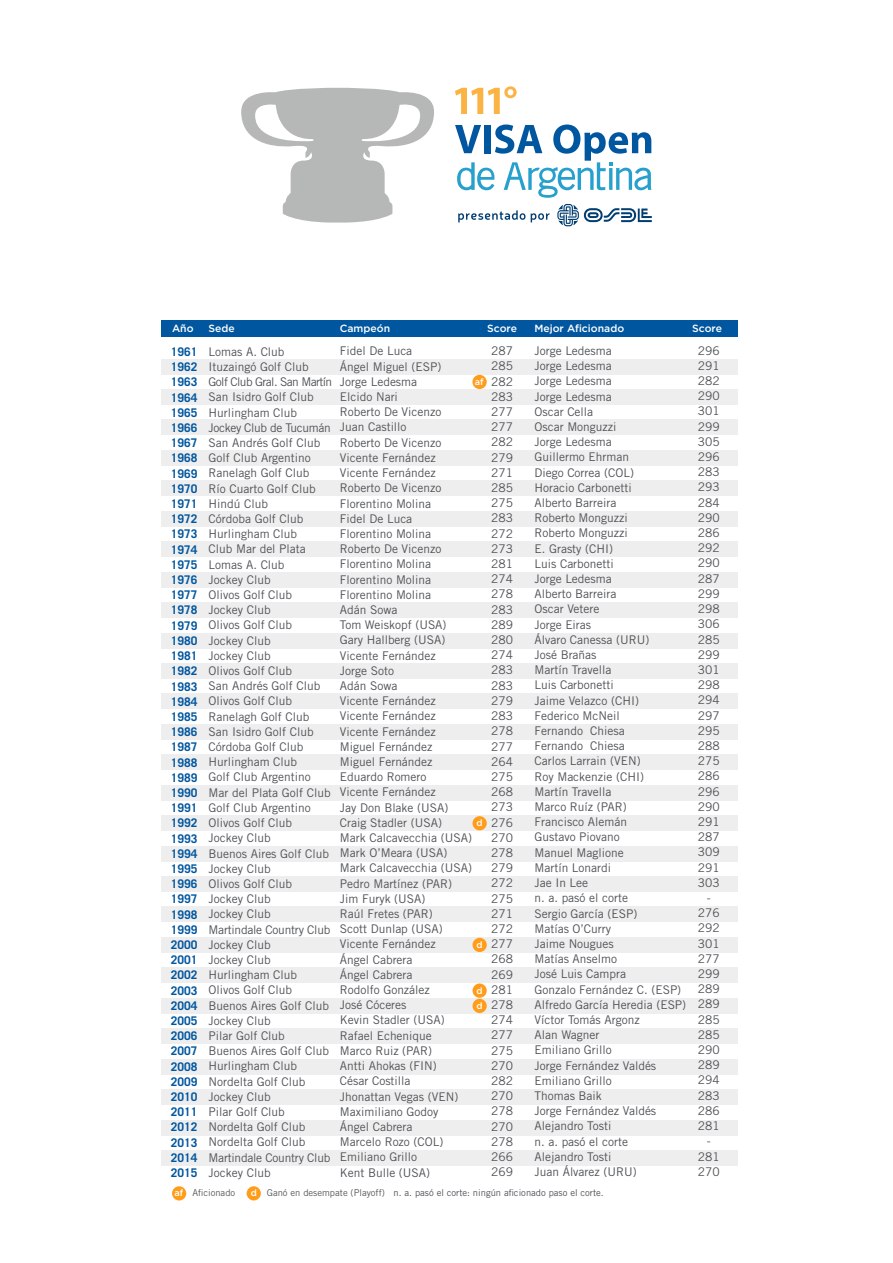
<style>
.page{position:relative;width:893px;height:1263px;background:#fff}
.page>*{position:absolute;margin:0;border:0;box-sizing:border-box;transform-origin:0 0}
.t1{font:12px/15.1px "Trade Gothic LT Std";color:#4f5357}
.t2{font:700 12px/15.1px "Trade Gothic LT Std";color:#01579f;text-align:justify}
.t3{font:500 10.35px "Gotham";color:#fff}
.t4{font:9.45px "Trade Gothic LT Std";color:#4f5357}
.t5{font:9.45px "Trade Gothic LT Std";color:#595a5c}
.t6{font:500 9.15px/15.3px "Gotham";color:#fff}
.s1{font-family:"Gotham";font-weight:500;font-size:9.15px;color:#fff}
</style>
<div class="page">
<svg style="left:458px;top:210px;width:92px;height:12px"></svg>
<svg style="left:455px;top:124px;width:196px;height:74px"></svg>
<svg style="left:241px;top:88px;width:193px;height:135px"></svg>
<svg style="left:455px;top:86px;width:62px;height:28px"></svg>
<svg style="left:557px;top:204px;width:95px;height:22px"></svg>
<div style="left:161px;top:359px;width:576px;height:15px;background:#efeeee"></div>
<div style="left:161px;top:481px;width:576px;height:15px;background:#efeeee"></div>
<div style="left:161px;top:603px;width:576px;height:15px;background:#efeeee"></div>
<div style="left:161px;top:724px;width:576px;height:15px;background:#efeeee"></div>
<div style="left:161px;top:846px;width:576px;height:15px;background:#efeeee"></div>
<div style="left:161px;top:968px;width:576px;height:15px;background:#efeeee"></div>
<div style="left:161px;top:1089px;width:576px;height:16px;background:#efeeee"></div>
<div style="left:161px;top:420px;width:576px;height:15px;background:#efeeee"></div>
<div style="left:161px;top:542px;width:576px;height:15px;background:#efeeee"></div>
<div style="left:161px;top:663px;width:576px;height:15px;background:#efeeee"></div>
<div style="left:161px;top:785px;width:576px;height:15px;background:#efeeee"></div>
<div style="left:161px;top:907px;width:576px;height:15px;background:#efeeee"></div>
<div style="left:161px;top:1029px;width:576px;height:15px;background:#efeeee"></div>
<div style="left:161px;top:1150px;width:576px;height:15px;background:#efeeee"></div>
<div style="left:161px;top:389px;width:576px;height:15px;background:#efeeee"></div>
<div style="left:161px;top:511px;width:576px;height:15px;background:#efeeee"></div>
<div style="left:161px;top:633px;width:576px;height:15px;background:#efeeee"></div>
<div style="left:161px;top:755px;width:576px;height:15px;background:#efeeee"></div>
<div style="left:161px;top:876px;width:576px;height:15px;background:#efeeee"></div>
<div style="left:161px;top:998px;width:576px;height:15px;background:#efeeee"></div>
<div style="left:161px;top:1120px;width:576px;height:15px;background:#efeeee"></div>
<div style="left:161px;top:450px;width:576px;height:15px;background:#efeeee"></div>
<div style="left:161px;top:572px;width:576px;height:15px;background:#efeeee"></div>
<div style="left:161px;top:694px;width:576px;height:15px;background:#efeeee"></div>
<div style="left:161px;top:816px;width:576px;height:15px;background:#efeeee"></div>
<div style="left:161px;top:937px;width:576px;height:15px;background:#efeeee"></div>
<div style="left:161px;top:1059px;width:576px;height:15px;background:#efeeee"></div>
<div style="left:161px;top:320px;width:576px;height:17px;background:#01579f"></div>
<div style="left:172px;top:1186px;width:14px;height:14px;background:#ff9d1b;border-radius:50%"></div>
<div style="left:247px;top:1186px;width:14px;height:14px;background:#ff9d1b;border-radius:50%"></div>
<div style="left:472px;top:375px;width:15px;height:14px;background:#ff9d1b;border-radius:50%"></div>
<div style="left:472px;top:816px;width:15px;height:14px;background:#ff9d1b;border-radius:50%"></div>
<div style="left:472px;top:938px;width:15px;height:14px;background:#ff9d1b;border-radius:50%"></div>
<div style="left:472px;top:983px;width:15px;height:15px;background:#ff9d1b;border-radius:50%"></div>
<div style="left:472px;top:999px;width:15px;height:14px;background:#ff9d1b;border-radius:50%"></div>
<p class="t3" style="left:172px;top:322px;width:23px">Año</p>
<p class="t3" style="left:209px;top:322px;width:28px">Sede</p>
<p class="t3" style="left:340px;top:322px;width:52px">Campeón</p>
<p class="t3" style="left:487px;top:322px;width:31px">Score</p>
<p class="t3" style="left:534px;top:322px;width:91px">Mejor Aficionado</p>
<p class="t3" style="left:692px;top:322px;width:31px">Score</p>
<p class="t2" style="left:171px;top:344px;width:28px">1961<br>1962<br>1963<br>1964<br>1965<br>1966<br>1967<br>1968<br>1969<br>1970<br>1971<br>1972<br>1973<br>1974<br>1975<br>1976<br>1977<br>1978<br>1979<br>1980<br>1981<br>1982<br>1983<br>1984<br>1985<br>1986<br>1987<br>1988<br>1989<br>1990<br>1991<br>1992<br>1993<br>1994<br>1995<br>1996<br>1997<br>1998<br>1999<br>2000<br>2001<br>2002<br>2003<br>2004<br>2005<br>2006<br>2007<br>2008<br>2009<br>2010<br>2011<br>2012<br>2013<br>2014<br>2015</p>
<p class="t1" style="left:209px;top:344px;width:125px">Lomas A. Club<br>Ituzaingó Golf Club<br>Golf Club Gral. San Martín<br>San Isidro Golf Club<br>Hurlingham Club<br>Jockey Club de Tucumán<br>San Andrés Golf Club<br>Golf Club Argentino<br>Ranelagh Golf Club<br>Río Cuarto Golf Club<br>Hindú Club<br>Córdoba Golf Club<br>Hurlingham Club<br>Club Mar del Plata<br>Lomas A. Club<br>Jockey Club<br>Olivos Golf Club<br>Jockey Club<br>Olivos Golf Club<br>Jockey Club<br>Jockey Club<br>Olivos Golf Club<br>San Andrés Golf Club<br>Olivos Golf Club<br>Ranelagh Golf Club<br>San Isidro Golf Club<br>Córdoba Golf Club<br>Hurlingham Club<br>Golf Club Argentino<br>Mar del Plata Golf Club<br>Golf Club Argentino<br>Olivos Golf Club<br>Jockey Club<br>Buenos Aires Golf Club<br>Jockey Club<br>Olivos Golf Club<br>Jockey Club<br>Jockey Club<br>Martindale Country Club<br>Jockey Club<br>Jockey Club<br>Hurlingham Club<br>Olivos Golf Club<br>Buenos Aires Golf Club<br>Jockey Club<br>Pilar Golf Club<br>Buenos Aires Golf Club<br>Hurlingham Club<br>Nordelta Golf Club<br>Jockey Club<br>Pilar Golf Club<br>Nordelta Golf Club<br>Nordelta Golf Club<br>Martindale Country Club<br>Jockey Club</p>
<p class="t1" style="left:340px;top:343px;width:134px">Fidel De Luca<br>Ángel Miguel (ESP)<br>Jorge Ledesma<br>Elcido Nari<br>Roberto De Vicenzo<br>Juan Castillo<br>Roberto De Vicenzo<br>Vicente Fernández<br>Vicente Fernández<br>Roberto De Vicenzo<br>Florentino Molina<br>Fidel De Luca<br>Florentino Molina<br>Roberto De Vicenzo<br>Florentino Molina<br>Florentino Molina<br>Florentino Molina<br>Adán Sowa<br>Tom Weiskopf (USA)<br>Gary Hallberg (USA)<br>Vicente Fernández<br>Jorge Soto<br>Adán Sowa<br>Vicente Fernández<br>Vicente Fernández<br>Vicente Fernández<br>Miguel Fernández<br>Miguel Fernández<br>Eduardo Romero<br>Vicente Fernández<br>Jay Don Blake (USA)<br>Craig Stadler (USA)<br>Mark Calcavecchia (USA)<br>Mark O’Meara (USA)<br>Mark Calcavecchia (USA)<br>Pedro Martínez (PAR)<br>Jim Furyk (USA)<br>Raúl Fretes (PAR)<br>Scott Dunlap (USA)<br>Vicente Fernández<br>Ángel Cabrera<br>Ángel Cabrera<br>Rodolfo González<br>José Cóceres<br>Kevin Stadler (USA)<br>Rafael Echenique<br>Marco Ruiz (PAR)<br>Antti Ahokas (FIN)<br>César Costilla<br>Jhonattan Vegas (VEN)<br>Maximiliano Godoy<br>Ángel Cabrera<br>Marcelo Rozo (COL)<br>Emiliano Grillo<br>Kent Bulle (USA)</p>
<p class="t1" style="left:491px;top:343px;width:23px;text-align:justify">287<br>285<br>282<br>283<br>277<br>277<br>282<br>279<br>271<br>285<br>275<br>283<br>272<br>273<br>281<br>274<br>278<br>283<br>289<br>280<br>274<br>283<br>283<br>279<br>283<br>278<br>277<br>264<br>275<br>268<br>273<br>276<br>270<br>278<br>279<br>272<br>275<br>271<br>272<br>277<br>268<br>269<br>281<br>278<br>274<br>277<br>275<br>270<br>282<br>270<br>278<br>270<br>278<br>266<br>269</p>
<p class="t1" style="left:534px;top:343px;width:153px">Jorge Ledesma<br>Jorge Ledesma<br>Jorge Ledesma<br>Jorge Ledesma<br>Oscar Cella<br>Oscar Monguzzi<br>Jorge Ledesma<br>Guillermo Ehrman<br>Diego Correa (COL)<br>Horacio Carbonetti<br>Alberto Barreira<br>Roberto Monguzzi<br>Roberto Monguzzi<br>E. Grasty (CHI)<br>Luis Carbonetti<br>Jorge Ledesma<br>Alberto Barreira<br>Oscar Vetere<br>Jorge Eiras<br>Álvaro Canessa (URU)<br>José Brañas<br>Martín Travella<br>Luis Carbonetti<br>Jaime Velazco (CHI)<br>Federico McNeil<br>Fernando Chiesa<br>Fernando Chiesa<br>Carlos Larrain (VEN)<br>Roy Mackenzie (CHI)<br>Martín Travella<br>Marco Ruíz (PAR)<br>Francisco Alemán<br>Gustavo Piovano<br>Manuel Maglione<br>Martín Lonardi<br>Jae In Lee<br>n. a. pasó el corte<br>Sergio García (ESP)<br>Matías O’Curry<br>Jaime Nougues<br>Matías Anselmo<br>José Luis Campra<br>Gonzalo Fernández C. (ESP)<br>Alfredo García Heredia (ESP)<br>Víctor Tomás Argonz<br>Alan Wagner<br>Emiliano Grillo<br>Jorge Fernández Valdés<br>Emiliano Grillo<br>Thomas Baik<br>Jorge Fernández Valdés<br>Alejandro Tosti<br>n. a. pasó el corte<br>Alejandro Tosti<br>Juan Álvarez (URU)</p>
<p class="t1" style="left:698px;top:343px;width:23px;text-align:center">296<br>291<br>282<br>290<br>301<br>299<br>305<br>296<br>283<br>293<br>284<br>290<br>286<br>292<br>290<br>287<br>299<br>298<br>306<br>285<br>299<br>301<br>298<br>294<br>297<br>295<br>288<br>275<br>286<br>296<br>290<br>291<br>287<br>309<br>291<br>303 -<br>276<br>292<br>301<br>277<br>299<br>289<br>289<br>285<br>285<br>290<br>289<br>294<br>283<br>286<br>281 -<br>281<br>270</p>
<p class="t5" style="left:174px;top:1187px;width:62px"><span class="s1">af</span> Aficionado</p>
<p class="t5" style="left:267px;top:1187px;width:120px">Ganó en desempate (Playoff)</p>
<p class="t6" style="left:475px;top:374px;width:10px">af</p>
<p class="t6" style="left:477px;top:815px;width:8px">d</p>
<p class="t6" style="left:477px;top:937px;width:8px">d</p>
<p class="t6" style="left:477px;top:983px;width:8px">d d</p>
<p class="t6" style="left:251px;top:1185px;width:8px">d</p>
<p class="t4" style="left:394px;top:1187px;width:212px">n. a. pasó el corte: ningún aficionado paso el corte.</p>
</div>
